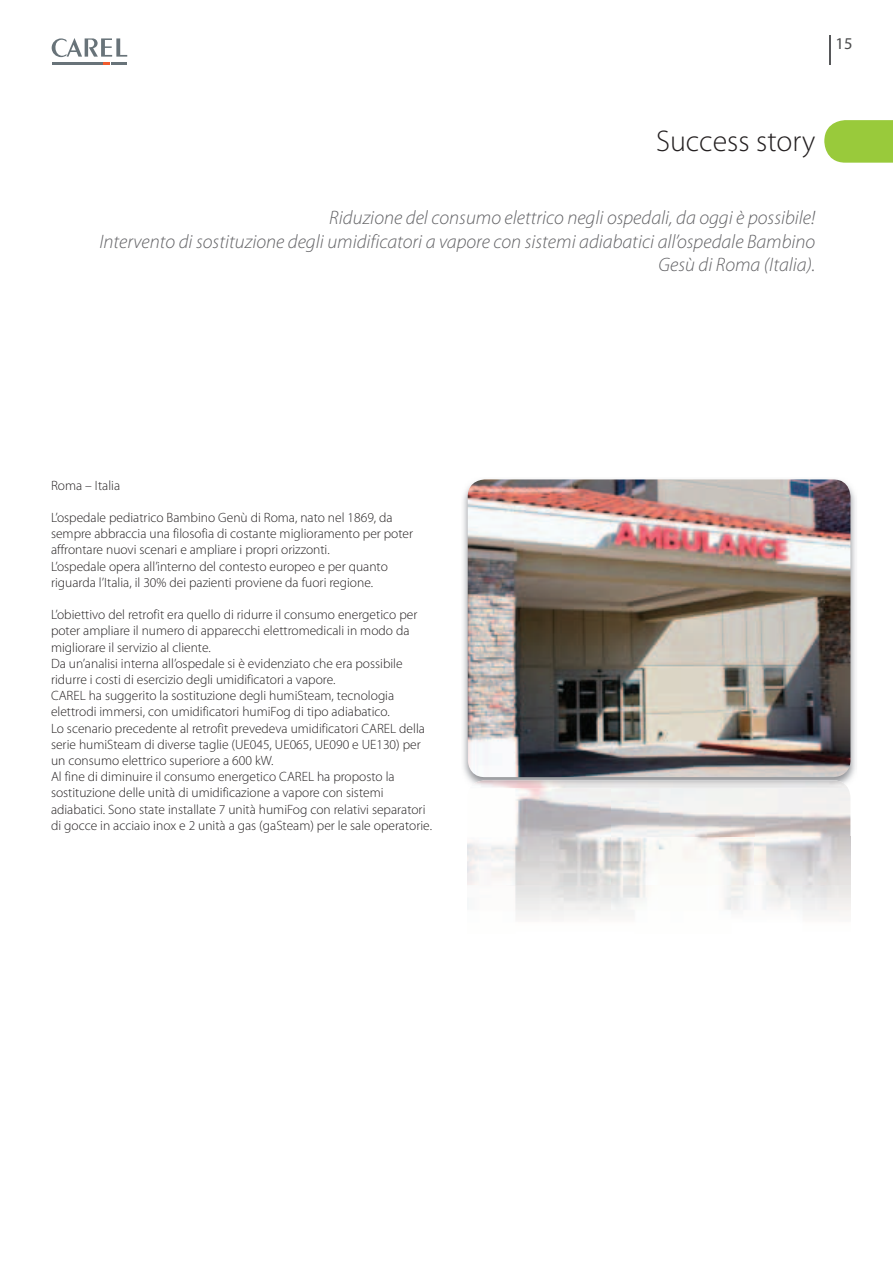
<style>
.page{position:relative;width:893px;height:1263px;background:#fff}
.page>*{position:absolute;margin:0;border:0;box-sizing:border-box;transform-origin:0 0}
.t1{font:300 30px "Myriad Pro";color:#231f20}
.t2{font:italic 300 19.5px/23.4px "Myriad Pro";color:#636366;text-align:right}
.t3{font:16.5px "Myriad Pro";color:#4b4c4d}
.t4{font:300 13.5px/16.2px "Myriad Pro";color:#231f20}
</style>
<div class="page">
<svg style="left:52px;top:38px;width:75px;height:26px"></svg>
<svg style="left:824px;top:120px;width:69px;height:43px;background:#a0cd49"></svg>
<img style="left:463px;top:487px;width:393px;height:294px">
<img style="left:468px;top:479px;width:382px;height:298px">
<img style="left:468px;top:788px;width:382px;height:131px">
<img style="left:470px;top:780px;width:378px;height:8px">
<hr style="left:829px;top:35px;width:1px;height:30px;background:#57585a">
<p class="t3" style="left:836px;top:33px;width:18px">15</p>
<h1 class="t1" style="left:656px;top:123px;width:161px">Success story</h1>
<h2 class="t2" style="left:99px;top:207px;width:718px">Riduzione del consumo elettrico negli ospedali, da oggi è possibile!<br>Intervento di sostituzione degli umidificatori a vapore con sistemi adiabatici all’ospedale Bambino<br>Gesù di Roma (Italia).</h2>
<p class="t4" style="left:51px;top:477px;width:71px">Roma – Italia</p>
<p class="t4" style="left:51px;top:509px;width:364px">L’ospedale pediatrico Bambino Genù di Roma, nato nel 1869, da sempre abbraccia una filosofia di costante miglioramento per poter affrontare nuovi scenari e ampliare i propri orizzonti.<br>L’ospedale opera all’interno del contesto europeo e per quanto riguarda l’Italia, il 30% dei pazienti proviene da fuori regione.</p>
<p class="t4" style="left:51px;top:606px;width:382px">L’obiettivo del retrofit era quello di ridurre il consumo energetico per poter ampliare il numero di apparecchi elettromedicali in modo da migliorare il servizio al cliente.<br>Da un’analisi interna all’ospedale si è evidenziato che era possibile ridurre i costi di esercizio degli umidificatori a vapore.<br>CAREL ha suggerito la sostituzione degli humiSteam, tecnologia elettrodi immersi, con umidificatori humiFog di tipo adiabatico.<br>Lo scenario precedente al retrofit prevedeva umidificatori CAREL della serie humiSteam di diverse taglie (UE045, UE065, UE090 e UE130) per un consumo elettrico superiore a 600 kW.<br>Al fine di diminuire il consumo energetico CAREL ha proposto la sostituzione delle unità di umidificazione a vapore con sistemi adiabatici. Sono state installate 7 unità humiFog con relativi separatori di gocce in acciaio inox e 2 unità a gas (gaSteam) per le sale operatorie.</p>
</div>
